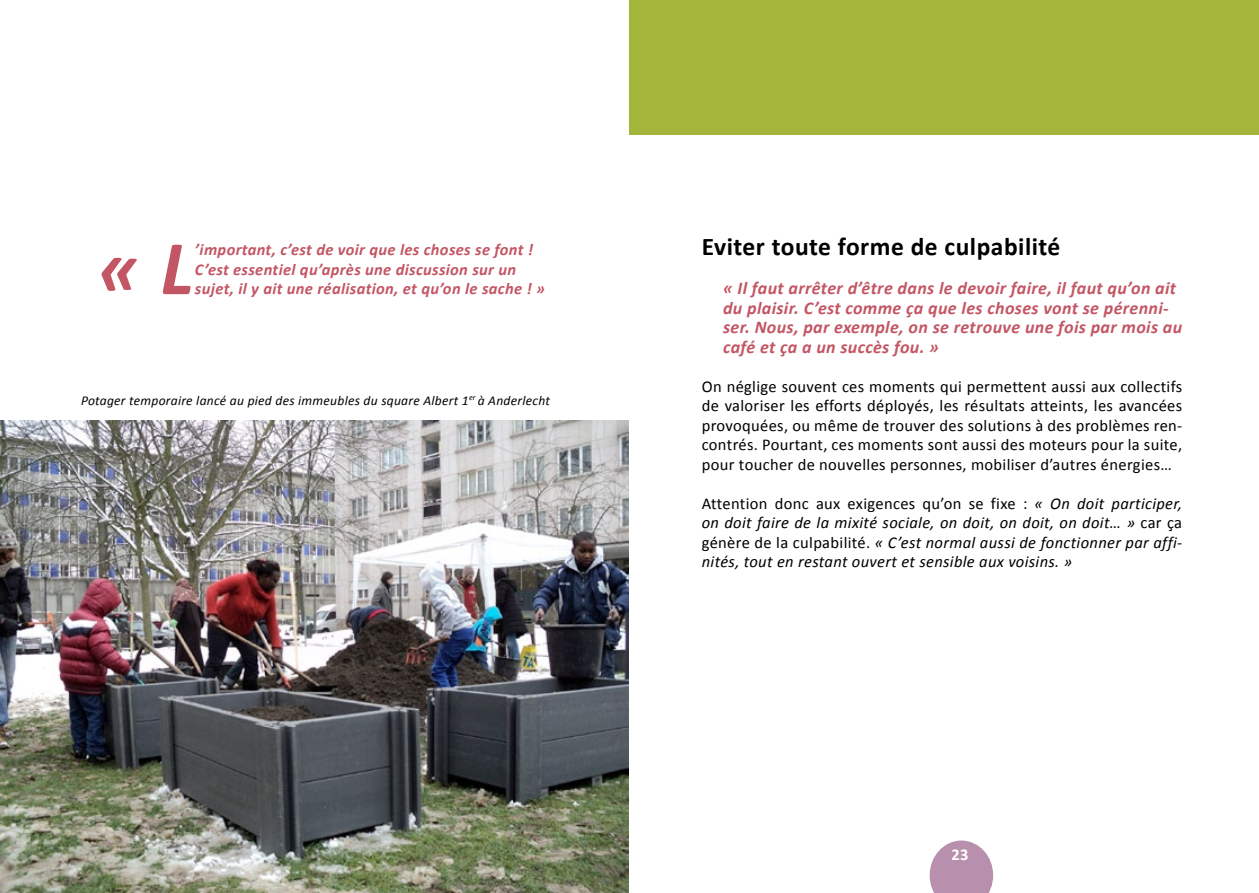
<style>
.page{position:relative;width:1259px;height:893px;background:#fff}
.page>*{position:absolute;margin:0;border:0;box-sizing:border-box;transform-origin:0 0}
.t1{font:italic 700 78px "Calibri";color:#c35664}
.t2{font:700 25.5px "Calibri";letter-spacing:.02em;color:#000}
.t3{font:italic 700 18px/19.5px "Calibri";letter-spacing:.02em;color:#c35664}
.t4{font:16.5px/19.5px "Calibri";letter-spacing:.02em;color:#000;text-align:justify}
.t5{font:italic 16.5px/19.5px "Calibri";letter-spacing:.02em;color:#000;text-align:justify}
.t6{font:italic 700 16.5px/19.5px "Calibri";letter-spacing:.02em;color:#c35664}
.t7{font:700 16.5px "Calibri";color:#fff}
.t8{font:italic 13.5px "Calibri";letter-spacing:.02em;color:#000}
.s1{font-style:normal}
</style>
<div class="page">
<svg style="left:929px;top:840px;width:64px;height:53px"></svg>
<div style="left:629px;top:0;width:630px;height:135px;background:#a3b53a"></div>
<img style="left:0;top:421px;width:628px;height:472px">
<h1 class="t1" style="left:98px;top:219px;width:97px">« L</h1>
<p class="t6" style="left:195px;top:240px;width:352px">’important, c’est de voir que les choses se font !<br>C’est essentiel qu’après une discussion sur un sujet, il y ait une réalisation, et qu’on le sache ! »</p>
<p class="t8" style="left:81px;top:391px;width:470px">Potager temporaire lancé au pied des immeubles du square Albert 1<sup>er</sup> à Anderlecht</p>
<h2 class="t2" style="left:702px;top:230px;width:360px">Eviter toute forme de culpabilité</h2>
<p class="t3" style="left:723px;top:278px;width:461px">« Il faut arrêter d’être dans le devoir faire, il faut qu’on ait du plaisir. C’est comme ça que les choses vont se pérenni&shy;ser. Nous, par exemple, on se retrouve une fois par mois au café et ça a un succès fou. »</p>
<p class="t4" style="left:702px;top:376px;width:482px">On néglige souvent ces moments qui permettent aussi aux collectifs de valoriser les efforts déployés, les résultats atteints, les avancées provoquées, ou même de trouver des solutions à des problèmes ren&shy;contrés. Pourtant, ces moments sont aussi des moteurs pour la suite, pour toucher de nouvelles personnes, mobiliser d’autres énergies…</p>
<p class="t5" style="left:702px;top:493px;width:482px"><span class="s1">Attention donc aux exigences qu’on se fixe :</span> « On doit participer, on doit faire de la mixité sociale, on doit, on doit, on doit… » <span class="s1">car ça génère de la culpabilité.</span> « C’est normal aussi de fonctionner par affi&shy;nités, tout en restant ouvert et sensible aux voisins. »</p>
<p class="t7" style="left:951px;top:844px;width:19px">23</p>
</div>
